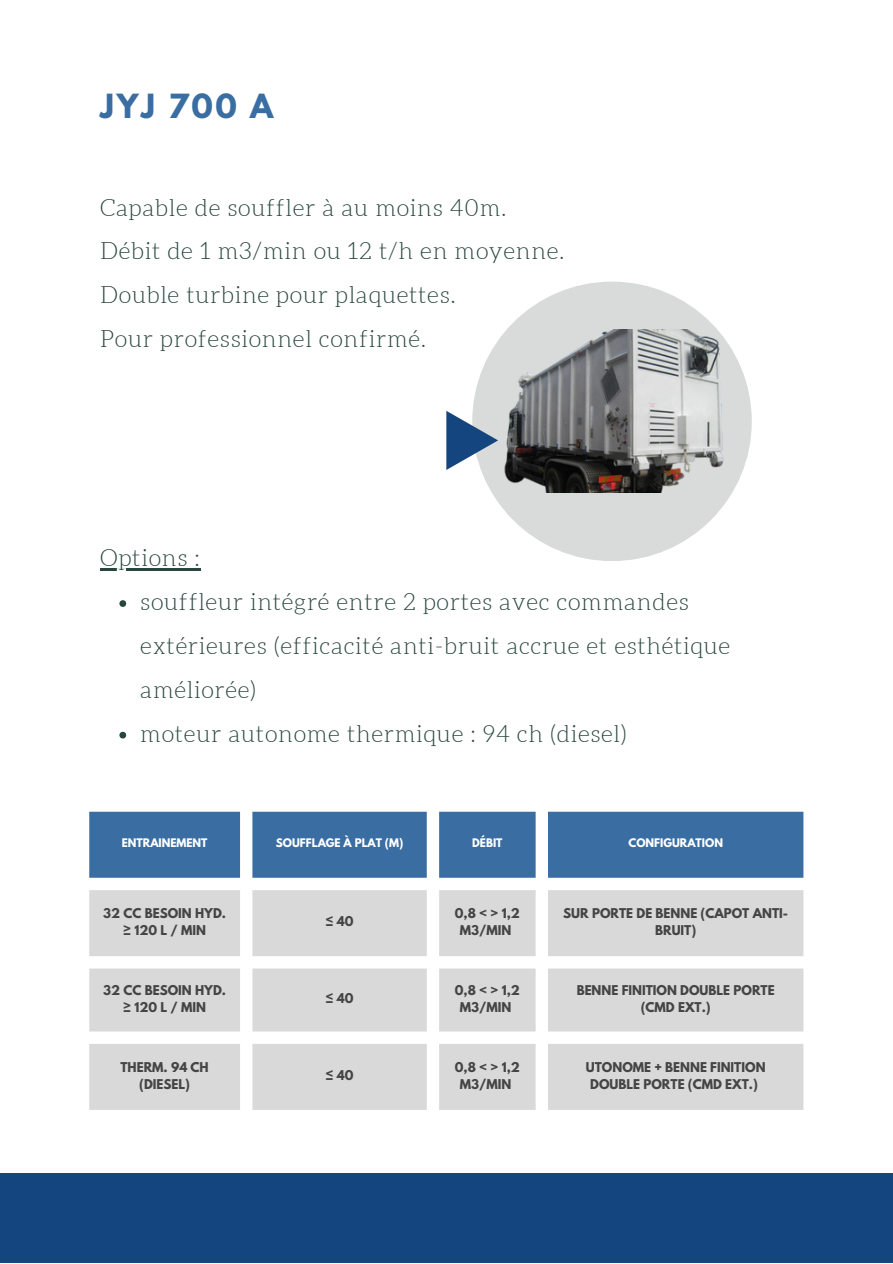
<style>
.page{position:relative;width:893px;height:1264px;background:#fff}
.page>*{position:absolute;margin:0;border:0;box-sizing:border-box;transform-origin:0 0}
.t1{font:700 29.55px "League Spartan";letter-spacing:.09em;color:#3a6da2}
.t2{font:300 23.55px/43.8px "Aleo";letter-spacing:.03em;color:#28453e}
.t3{font:700 12px/16.6px "League Spartan";color:#444544;text-align:center}
.t4{font:700 10.5px "League Spartan";color:#fff}
</style>
<div class="page">
<div style="left:0;top:1173px;width:892px;height:89px;background:#14457e"></div>
<svg style="left:119px;top:600px;width:7px;height:7px"></svg>
<svg style="left:119px;top:731px;width:7px;height:7px"></svg>
<hr style="left:100px;top:568px;width:100px;height:3px;background:#28453e">
<svg style="left:89px;top:811px;width:714px;height:66px;background:#4676a7"></svg>
<svg style="left:89px;top:890px;width:714px;height:219px;fill:#d9d9d9"></svg>
<div style="left:472px;top:281px;width:279px;height:280px;background:#d9dbda;border-radius:50%"></div>
<img style="left:500px;top:329px;width:223px;height:163px">
<svg style="left:446px;top:411px;width:52px;height:59px"></svg>
<p class="t1" style="left:100px;top:92px;width:174px">JYJ 700 A</p>
<p class="t2" style="left:100px;top:185px;width:465px">Capable de souffler à au moins 40m.<br>Débit de 1 m3/min ou 12 t/h en moyenne.<br>Double turbine pour plaquettes.<br>Pour professionnel confirmé.</p>
<p class="t2" style="left:100px;top:536px;width:101px">Options :</p>
<p class="t2" style="left:140px;top:580px;width:591px">souffleur intégré entre 2 portes avec commandes extérieures (efficacité anti-bruit accrue et esthétique améliorée)<br>moteur autonome thermique : 94 ch (diesel)</p>
<p class="t4" style="left:122px;top:837px;width:87px">ENTRAINEMENT</p>
<p class="t4" style="left:276px;top:837px;width:129px">SOUFFLAGE À PLAT (M)</p>
<p class="t4" style="left:472px;top:837px;width:32px">DÉBIT</p>
<p class="t4" style="left:628px;top:837px;width:96px">CONFIGURATION</p>
<p class="t3" style="left:103px;top:906px;width:124px">32 CC BESOIN HYD. ≥ 120 L / MIN</p>
<p class="t3" style="left:325px;top:914px;width:29px">≤ 40</p>
<p class="t3" style="left:455px;top:906px;width:66px">0,8 &lt; &gt; 1,2<br>M3/MIN</p>
<p class="t3" style="left:563px;top:906px;width:226px">SUR PORTE DE BENNE (CAPOT ANTI-<br>BRUIT)</p>
<p class="t3" style="left:103px;top:983px;width:124px">32 CC BESOIN HYD. ≥ 120 L / MIN</p>
<p class="t3" style="left:325px;top:991px;width:29px">≤ 40</p>
<p class="t3" style="left:455px;top:983px;width:66px">0,8 &lt; &gt; 1,2<br>M3/MIN</p>
<p class="t3" style="left:576px;top:983px;width:199px">BENNE FINITION DOUBLE PORTE (CMD EXT.)</p>
<p class="t3" style="left:120px;top:1060px;width:90px">THERM. 94 CH (DIESEL)</p>
<p class="t3" style="left:325px;top:1068px;width:29px">≤ 40</p>
<p class="t3" style="left:455px;top:1060px;width:66px">0,8 &lt; &gt; 1,2<br>M3/MIN</p>
<p class="t3" style="left:585px;top:1060px;width:181px">UTONOME + BENNE FINITION<br>DOUBLE PORTE (CMD EXT.)</p>
</div>
